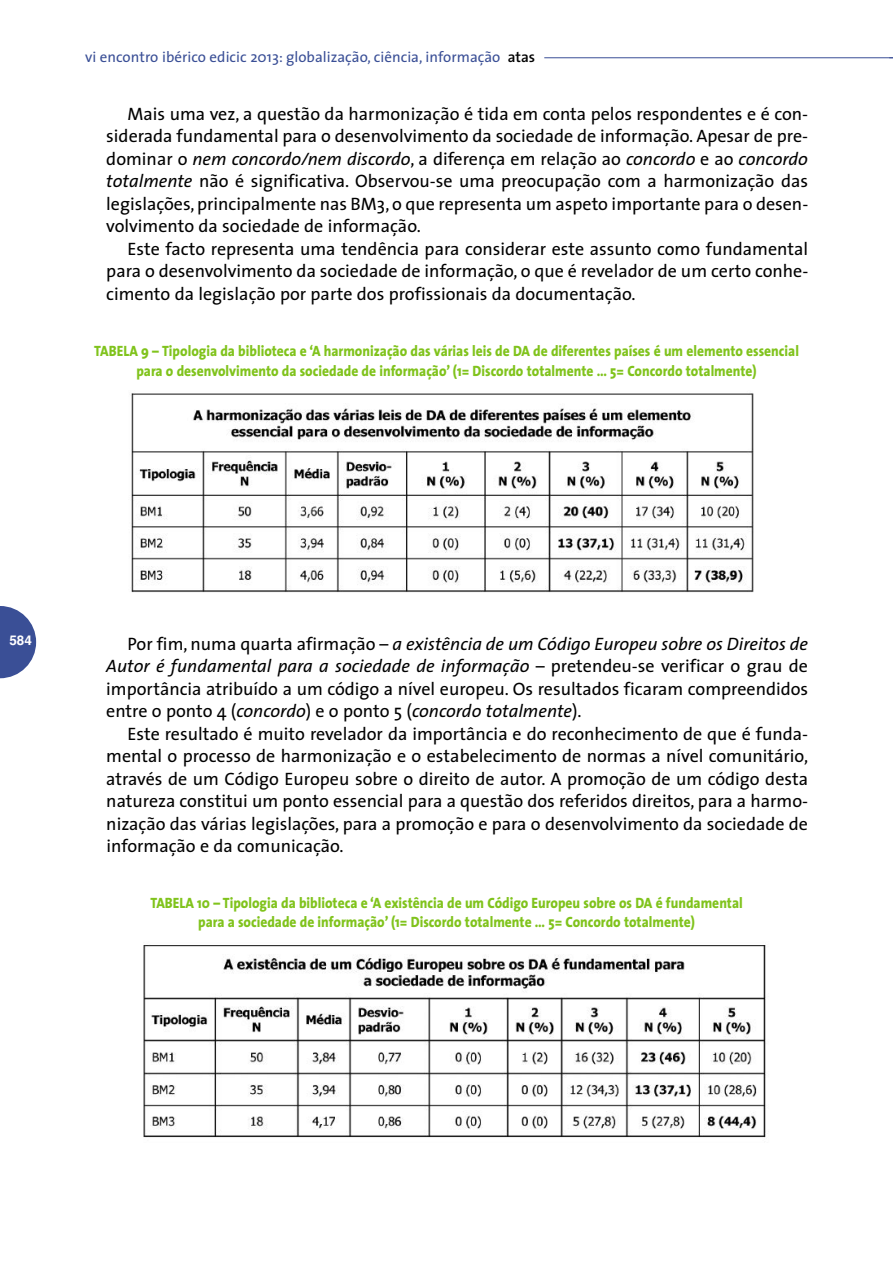
<style>
.page{position:relative;width:893px;height:1263px;background:#fff}
.page>*{position:absolute;margin:0;border:0;box-sizing:border-box;transform-origin:0 0}
.t1{font:18px/22.5px "The Sans";color:#000;text-align:justify}
.t2{font:800 15px/19.5px "The Sans";color:#80c31c;text-align:center;scale:.9 1}
.t3{font:15px "The Sans";letter-spacing:.005em;color:#3a4f96}
.t4{font:700 13.5px "Helvetica";color:#fff}
.s1{font-weight:600;color:#000}
.s2{font-style:italic}
</style>
<div class="page">
<svg style="left:0;top:606px;width:36px;height:72px"></svg>
<hr style="left:544px;top:57px;width:349px;height:1px;background:#3a4f96">
<img style="left:131px;top:393px;width:623px;height:200px">
<img style="left:143px;top:945px;width:623px;height:193px">
<p class="t3" style="left:85px;top:51px;width:452px">vi encontro ibérico edicic 2013: globalização, ciência, informação <span class="s1">atas</span></p>
<p class="t1" style="left:106px;top:104px;width:703px;text-indent:21px">Mais uma vez, a questão da harmonização é tida em conta pelos respondentes e é con&shy;siderada fundamental para o desenvolvimento da sociedade de informação. Apesar de pre&shy;dominar o <span class="s2">nem concordo/nem discordo</span>, a diferença em relação ao <span class="s2">concordo</span> e ao <span class="s2">concordo totalmente</span> não é significativa. Observou-se uma preocupação com a harmonização das legislações, principalmente nas BM3, o que representa um aspeto importante para o desen&shy;volvimento da sociedade de informação.</p>
<p class="t1" style="left:106px;top:239px;width:703px;text-indent:21px">Este facto representa uma tendência para considerar este assunto como fundamental para o desenvolvimento da sociedade de informação, o que é revelador de um certo conhe&shy;cimento da legislação por parte dos profissionais da documentação.</p>
<p class="t2" style="left:94px;top:343px;width:784px">TABELA 9 – Tipologia da biblioteca e ‘A harmonização das várias leis de DA de diferentes países é um elemento essencial para o desenvolvimento da sociedade de informação’ (1= Discordo totalmente … 5= Concordo totalmente)</p>
<p class="t4" style="left:9px;top:632px;width:24px">584</p>
<p class="t1" style="left:106px;top:634px;width:703px;text-indent:21px">Por fim, numa quarta afirmação – <span class="s2">a existência de um Código Europeu sobre os Direitos de Autor é fundamental para a sociedade de informação –</span> pretendeu-se verificar o grau de importância atribuído a um código a nível europeu. Os resultados ficaram compreendidos entre o ponto 4 (<span class="s2">concordo</span>) e o ponto 5 (<span class="s2">concordo totalmente</span>).</p>
<p class="t1" style="left:106px;top:724px;width:703px;text-indent:21px">Este resultado é muito revelador da importância e do reconhecimento de que é funda&shy;mental o processo de harmonização e o estabelecimento de normas a nível comunitário, através de um Código Europeu sobre o direito de autor. A promoção de um código desta natureza constitui um ponto essencial para a questão dos referidos direitos, para a harmo&shy;nização das várias legislações, para a promoção e para o desenvolvimento da sociedade de informação e da comunicação.</p>
<p class="t2" style="left:150px;top:894px;width:660px">TABELA 10 – Tipologia da biblioteca e ‘A existência de um Código Europeu sobre os DA é fundamental para a sociedade de informação’ (1= Discordo totalmente … 5= Concordo totalmente)</p>
</div>
